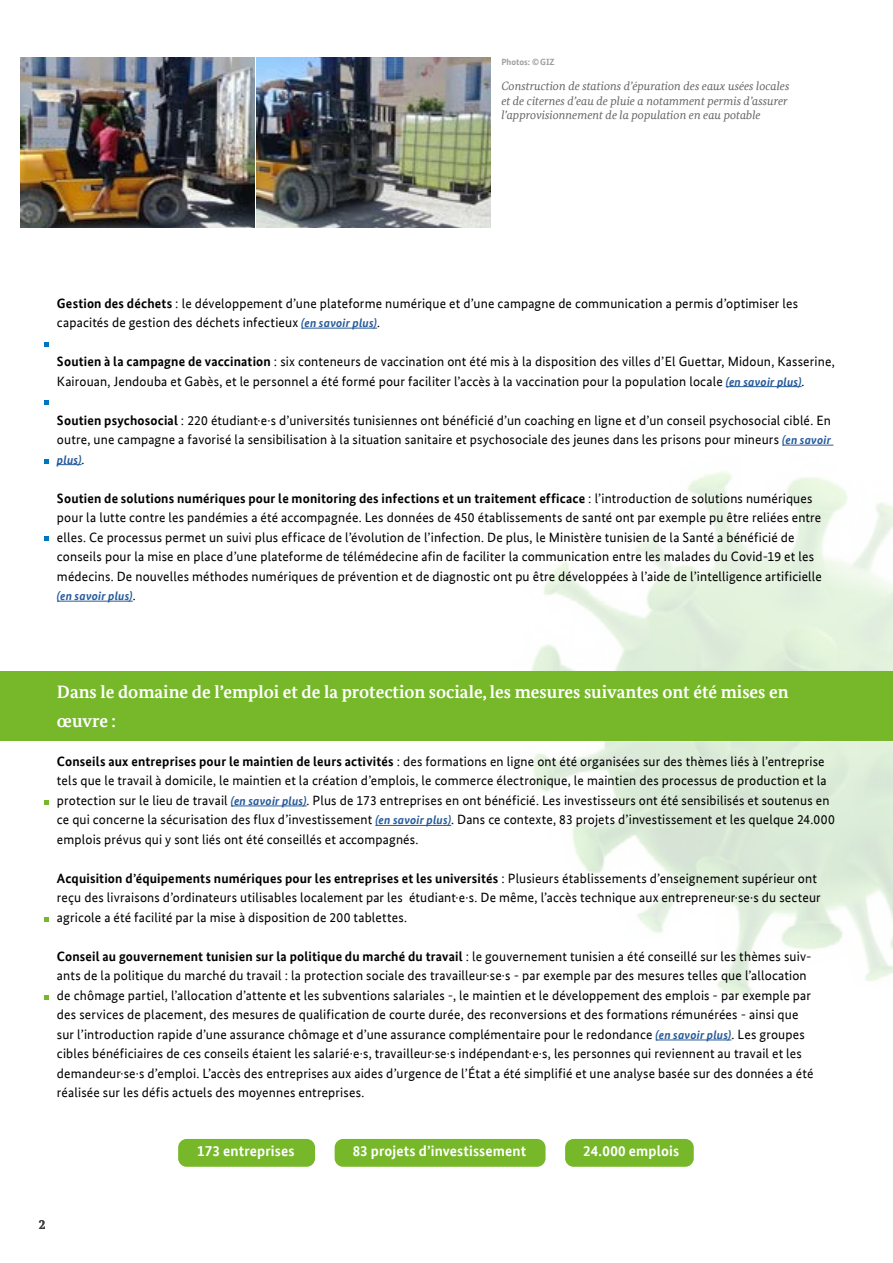
<style>
.page{position:relative;width:893px;height:1263px;background:#fff}
.page>*{position:absolute;margin:0;border:0;box-sizing:border-box;transform-origin:0 0}
.t1{font:700 18px/29.2px "Bundes Serif Office";color:#fff}
.t2{font:700 15px "Bundes Sans Office";letter-spacing:.01em;color:#fff}
.t3{font:13.5px/19.5px "Bundes Sans Office";letter-spacing:.01em;color:#000}
.t4{font:700 13.5px "Bundes Serif Office";color:#3c3c3b}
.t5{font:italic 12px/14.4px "Bundes Serif Office";color:#646363}
.t6{font:italic 700 12px "Bundes Sans Office";letter-spacing:.015em;color:#275b9b}
.t7{font:700 9px "Bundes Sans Office";color:#9d9d9c}
.s1{font-weight:700}
.s2{font-weight:700;font-style:italic;font-size:12px;color:#275b9b}
.s3{font-weight:400;font-style:normal;font-size:13.5px;color:#000}
</style>
<div class="page">
<img style="left:531px;top:386px;width:362px;height:610px">
<div style="left:0;top:671px;width:892px;height:70px;background:#76b82a"></div>
<img style="left:257px;top:57px;width:234px;height:170px">
<img style="left:21px;top:57px;width:234px;height:170px">
<hr style="left:301px;top:328px;width:76px;height:1px;background:#275b9b">
<hr style="left:726px;top:386px;width:76px;height:1px;background:#275b9b">
<hr style="left:782px;top:445px;width:51px;height:1px;background:#275b9b">
<svg style="left:57px;top:464px;width:25px;height:1px"></svg>
<hr style="left:57px;top:601px;width:76px;height:1px;background:#275b9b">
<hr style="left:231px;top:805px;width:76px;height:1px;background:#275b9b">
<hr style="left:375px;top:825px;width:76px;height:1px;background:#275b9b">
<hr style="left:656px;top:1039px;width:75px;height:1px;background:#275b9b">
<div style="left:178px;top:1139px;width:137px;height:28px;background:#76b82a;border-radius:9px"></div>
<div style="left:335px;top:1139px;width:211px;height:28px;background:#76b82a;border-radius:9px"></div>
<div style="left:565px;top:1139px;width:129px;height:28px;background:#76b82a;border-radius:9px"></div>
<svg style="left:45px;top:342px;width:4px;height:4px"></svg>
<svg style="left:45px;top:400px;width:4px;height:5px"></svg>
<svg style="left:45px;top:459px;width:4px;height:5px"></svg>
<svg style="left:45px;top:537px;width:4px;height:4px"></svg>
<svg style="left:45px;top:801px;width:4px;height:4px"></svg>
<svg style="left:45px;top:917px;width:4px;height:5px"></svg>
<svg style="left:45px;top:995px;width:4px;height:4px"></svg>
<p class="t7" style="left:501px;top:57px;width:55px">Photos: ©GIZ</p>
<p class="t5" style="left:501px;top:79px;width:290px">Construction de stations d’épuration des eaux usées locales et de citernes d’eau de pluie a notamment permis d’assurer l’approvisionnement de la population en eau potable</p>
<p class="t3" style="left:57px;top:293px;width:743px"><span class="s1">Gestion des déchets</span> : le développement d’une plateforme numérique et d’une campagne de communication a permis d’optimiser les capacités de gestion des déchets infectieux <span class="s2">(en savoir plus)</span>.</p>
<p class="t3" style="left:57px;top:352px;width:779px"><span class="s1">Soutien à la campagne de vaccination</span> : six conteneurs de vaccination ont été mis à la disposition des villes d’El Guettar, Midoun, Kasserine,<br>Kairouan, Jendouba et Gabès, et le personnel a été formé pour faciliter l’accès à la vaccination pour la population locale <span class="s2">(en savoir plus)</span>.</p>
<p class="t3" style="left:57px;top:410px;width:775px"><span class="s1">Soutien psychosocial</span> : 220 étudiant·e·s d’universités tunisiennes ont bénéficié d’un coaching en ligne et d’un conseil psychosocial ciblé. En outre, une campagne a favorisé la sensibilisation à la situation sanitaire et psychosociale des jeunes dans les prisons pour mineurs <span class="s2">(en savoir</span></p>
<p class="t6" style="left:57px;top:452px;width:29px">plus)<span class="s3">.</span></p>
<p class="t3" style="left:57px;top:488px;width:766px"><span class="s1">Soutien de solutions numériques pour le monitoring des infections et un traitement efficace</span> : l’introduction de solutions numériques pour la lutte contre les pandémies a été accompagnée. Les données de 450 établissements de santé ont par exemple pu être reliées entre elles. Ce processus permet un suivi plus efficace de l’évolution de l’infection. De plus, le Ministère tunisien de la Santé a bénéficié de conseils pour la mise en place d’une plateforme de télémédecine afin de faciliter la communication entre les malades du Covid-19 et les médecins. De nouvelles méthodes numériques de prévention et de diagnostic ont pu être développées à l’aide de l’intelligence artificielle</p>
<p class="t6" style="left:57px;top:589px;width:80px">(en savoir plus)<span class="s3">.</span></p>
<h1 class="t1" style="left:57px;top:677px;width:733px">Dans le domaine de l’emploi et de la protection sociale, les mesures suivantes ont été mises en œuvre :</h1>
<p class="t3" style="left:57px;top:751px;width:779px"><span class="s1">Conseils aux entreprises pour le maintien de leurs activités</span> : des formations en ligne ont été organisées sur des thèmes liés à l’entreprise tels que le travail à domicile, le maintien et la création d’emplois, le commerce électronique, le maintien des processus de production et la protection sur le lieu de travail <span class="s2">(en savoir plus)</span>. Plus de 173 entreprises en ont bénéficié. Les investisseurs ont été sensibilisés et soutenus en ce qui concerne la sécurisation des flux d’investissement <span class="s2">(en savoir plus)</span>. Dans ce contexte, 83 projets d’investissement et les quelque 24.000 emplois prévus qui y sont liés ont été conseillés et accompagnés.</p>
<p class="t3" style="left:57px;top:868px;width:765px"><span class="s1">Acquisition d’équipements numériques pour les entreprises et les universités</span> : Plusieurs établissements d’enseignement supérieur ont reçu des livraisons d’ordinateurs utilisables localement par les étudiant·e·s. De même, l’accès technique aux entrepreneur·se·s du secteur agricole a été facilité par la mise à disposition de 200 tablettes.</p>
<p class="t3" style="left:57px;top:946px;width:758px"><span class="s1">Conseil au gouvernement tunisien sur la politique du marché du travail</span> : le gouvernement tunisien a été conseillé sur les thèmes suiv&shy;ants de la politique du marché du travail : la protection sociale des travailleur·se·s - par exemple par des mesures telles que l’allocation de chômage partiel, l’allocation d’attente et les subventions salariales -, le maintien et le développement des emplois - par exemple par des services de placement, des mesures de qualification de courte durée, des reconversions et des formations rémunérées - ainsi que sur l’introduction rapide d’une assurance chômage et d’une assurance complémentaire pour le redondance <span class="s2">(en savoir plus)</span>. Les groupes cibles bénéficiaires de ces conseils étaient les salarié·e·s, travailleur·se·s indépendant·e·s, les personnes qui reviennent au travail et les demandeur·se·s d’emploi. L’accès des entreprises aux aides d’urgence de l’État a été simplifié et une analyse basée sur des données a été réalisée sur les défis actuels des moyennes entreprises.</p>
<p class="t2" style="left:197px;top:1142px;width:99px">173 entreprises</p>
<p class="t2" style="left:353px;top:1142px;width:175px">83 projets d’investissement</p>
<p class="t2" style="left:583px;top:1142px;width:98px">24.000 emplois</p>
<p class="t4" style="left:39px;top:1216px;width:8px">2</p>
</div>
